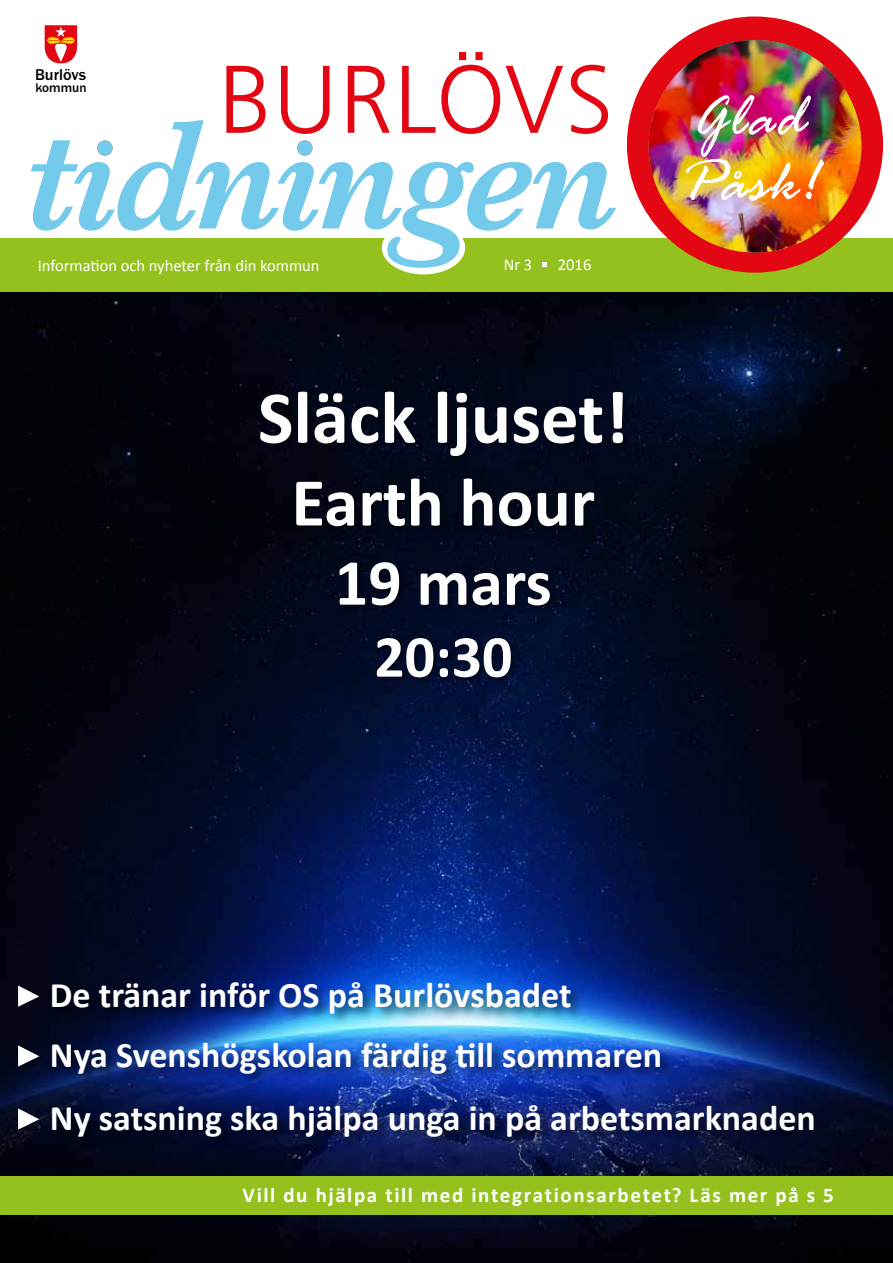
<style>
.page{position:relative;width:893px;height:1263px;background:#fff}
.page>*{position:absolute;margin:0;border:0;box-sizing:border-box;transform-origin:0 0}
.t1{font:700 75px "Calibri";color:#fff}
.t2{font:700 69px "Calibri";color:#fff}
.t3{font:700 66px "Calibri";color:#fff}
.t4{font:italic 64.5px/65.2px "Rage";letter-spacing:.035em;color:#fff}
.t5{font:700 60px "Calibri";color:#fff}
.t6{font:700 36px "Calibri";color:#fff}
.t7{font:700 21px "Calibri";letter-spacing:.075em;color:#fff}
.t8{font:16.5px "Calibri";color:#fff}
.t9{font:500 16.2px "Franklin Gothic";color:#000}
.t10{font:500 13.2px "Franklin Gothic";color:#000}
</style>
<div class="page">
<img style="left:0;top:292px;width:893px;height:971px">
<div style="left:0;top:239px;width:893px;height:53px;background:#95c11f"></div>
<svg style="left:226px;top:52px;width:382px;height:68px"></svg>
<div style="left:627px;top:17px;width:256px;height:256px;background:#e30613;border-radius:50%"></div>
<svg style="left:45px;top:25px;width:32px;height:38px"></svg>
<img style="left:649px;top:40px;width:212px;height:212px;border-radius:106px">
<div style="left:382px;top:221px;width:83px;height:53px;background:#fff;border-radius:50%"></div>
<svg style="left:31px;top:120px;width:585px;height:148px"></svg>
<div style="left:0;top:1176px;width:893px;height:38px;background:#95c11f"></div>
<div style="left:49px;top:977px;width:536px;height:51px;background:#000;opacity:.62"></div>
<svg style="left:18px;top:985px;width:21px;height:22px"></svg>
<div style="left:49px;top:1100px;width:780px;height:50px;background:#000;opacity:.62"></div>
<svg style="left:18px;top:1108px;width:21px;height:22px"></svg>
<div style="left:49px;top:1039px;width:626px;height:48px;background:#000;opacity:.62"></div>
<svg style="left:18px;top:1045px;width:21px;height:22px"></svg>
<div style="left:259px;top:391px;width:371px;height:293px;background:#000;opacity:.45"></div>
<p class="t9" style="left:35px;top:64px;width:53px">Burlövs</p>
<p class="t10" style="left:35px;top:79px;width:53px">kommun</p>
<p class="t8" style="left:38px;top:255px;width:283px">Information och nyheter från din kommun</p>
<p class="t8" style="left:504px;top:254px;width:30px">Nr 3</p>
<p class="t8" style="left:558px;top:254px;width:35px">2016</p>
<h1 class="t1" style="left:258px;top:370px;width:372px">Släck ljuset!</h1>
<h2 class="t2" style="left:291px;top:458px;width:305px">Earth hour</h2>
<h3 class="t3" style="left:335px;top:540px;width:219px">19 mars</h3>
<h3 class="t5" style="left:374px;top:618px;width:140px">20:30</h3>
<h3 class="t4" style="left:680px;top:90px;width:139px">Glad<br>Påsk!</h3>
<p class="t6" style="left:50px;top:972px;width:523px">De tränar inför OS på Burlövsbadet</p>
<p class="t6" style="left:50px;top:1031px;width:614px">Nya Svenshögskolan färdig till sommaren</p>
<p class="t6" style="left:50px;top:1095px;width:767px">Ny satsning ska hjälpa unga in på arbetsmarknaden</p>
<p class="t7" style="left:242px;top:1181px;width:593px">Vill du hjälpa till med integrationsarbetet? Läs mer på s 5</p>
</div>
